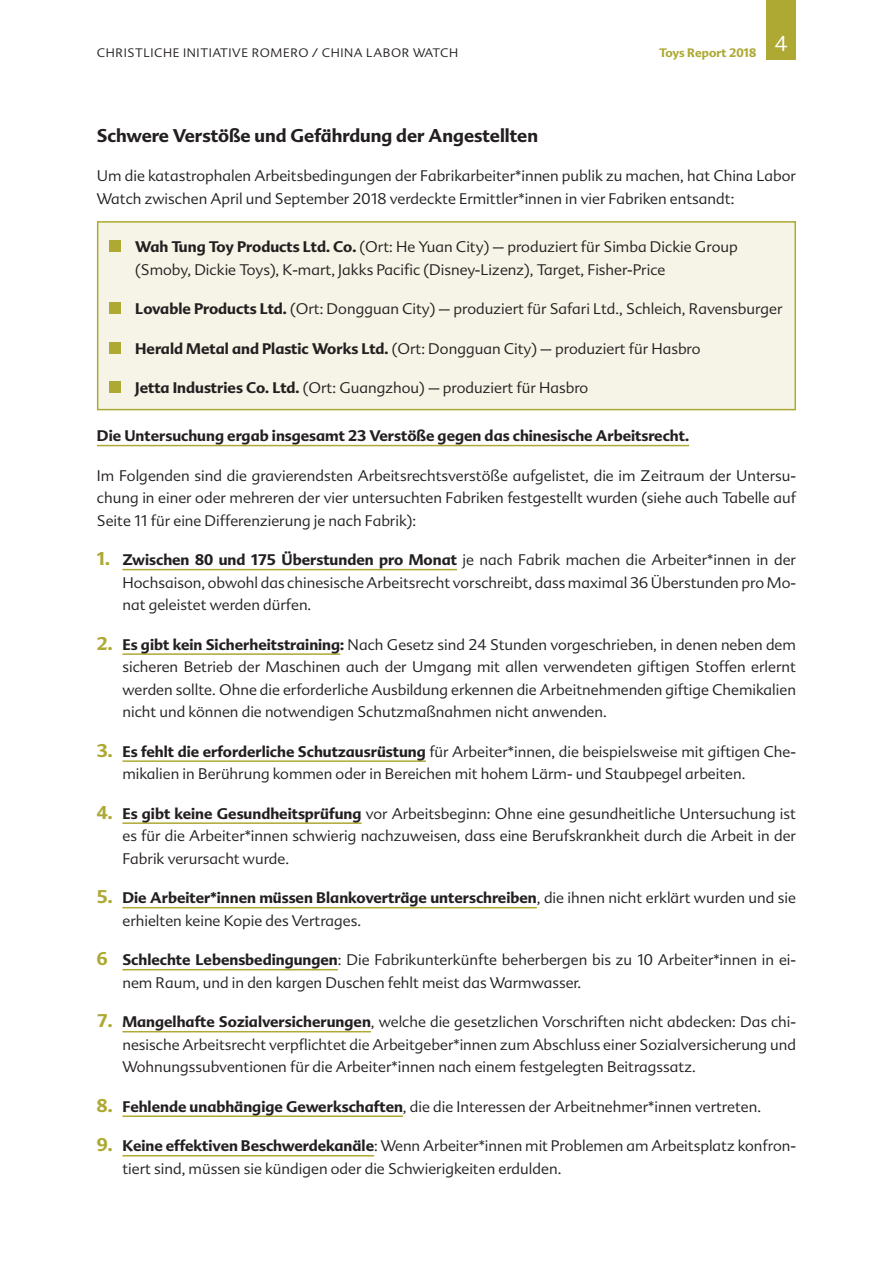
<style>
.page{position:relative;width:893px;height:1263px;background:#fff}
.page>*{position:absolute;margin:0;border:0;box-sizing:border-box;transform-origin:0 0}
.t1{font:300 21px "Advert";color:#fff}
.t2{font:700 18px "Advert";color:#231f20}
.t3{font:300 15px/22.5px "Advert";color:#231f20}
.t4{font:700 15px "Advert";color:#231f20}
.t5{font:300 12px "Advert";letter-spacing:.05em;color:#231f20}
.t6{font:700 12px "Advert";color:#ada933}
.s1{font-weight:700}
.s2{font-weight:700;font-size:18px;color:#ada933}
</style>
<div class="page">
<div style="left:766px;top:0;width:30px;height:60px;background:#ada933"></div>
<div style="left:97px;top:221px;width:699px;height:189px;background:#f5f4e6;border:2px solid #ada933"></div>
<hr style="left:97px;top:445px;width:592px;height:1px;background:#ada933">
<hr style="left:122px;top:569px;width:335px;height:1px;background:#ada933">
<hr style="left:122px;top:653px;width:218px;height:2px;background:#ada933">
<hr style="left:122px;top:760px;width:304px;height:2px;background:#ada933">
<hr style="left:122px;top:822px;width:240px;height:2px;background:#ada933">
<hr style="left:122px;top:907px;width:415px;height:1px;background:#ada933">
<hr style="left:122px;top:969px;width:216px;height:1px;background:#ada933">
<hr style="left:122px;top:1031px;width:249px;height:1px;background:#ada933">
<hr style="left:122px;top:1115px;width:281px;height:2px;background:#ada933">
<hr style="left:122px;top:1155px;width:252px;height:1px;background:#ada933">
<div style="left:110px;top:241px;width:11px;height:11px;background:#ada933"></div>
<div style="left:110px;top:303px;width:11px;height:11px;background:#ada933"></div>
<div style="left:110px;top:342px;width:11px;height:12px;background:#ada933"></div>
<div style="left:110px;top:382px;width:11px;height:11px;background:#ada933"></div>
<p class="t5" style="left:97px;top:45px;width:363px">CHRISTLICHE INITIATIVE ROMERO / CHINA LABOR WATCH</p>
<p class="t6" style="left:659px;top:46px;width:99px">Toys Report 2018</p>
<h1 class="t1" style="left:775px;top:31px;width:14px">4</h1>
<p class="t2" style="left:97px;top:124px;width:443px">Schwere Verstöße und Gefährdung der Angestellten</p>
<p class="t3" style="left:97px;top:165px;width:701px">Um die katastrophalen Arbeitsbedingungen der Fabrikarbeiter*innen publik zu machen, hat China Labor<br>Watch zwischen April und September 2018 verdeckte Ermittler*innen in vier Fabriken entsandt:</p>
<p class="t3" style="left:135px;top:235px;width:604px"><span class="s1">Wah Tung Toy Products Ltd. Co.</span> (Ort: He Yuan City) – produziert für Simba Dickie Group (Smoby, Dickie Toys), K-mart, Jakks Pacific (Disney-Lizenz), Target, Fisher-Price</p>
<p class="t3" style="left:135px;top:297px;width:649px"><span class="s1">Lovable Products Ltd.</span> (Ort: Dongguan City) – produziert für Safari Ltd., Schleich, Ravensburger</p>
<p class="t3" style="left:135px;top:337px;width:567px"><span class="s1">Herald Metal and Plastic Works Ltd.</span> (Ort: Dongguan City) – produziert für Hasbro</p>
<p class="t3" style="left:135px;top:376px;width:455px"><span class="s1">Jetta Industries Co. Ltd.</span> (Ort: Guangzhou) – produziert für Hasbro</p>
<p class="t4" style="left:97px;top:426px;width:594px">Die Untersuchung ergab insgesamt 23 Verstöße gegen das chinesische Arbeitsrecht.</p>
<p class="t3" style="left:97px;top:464px;width:701px;text-align:justify">Im Folgenden sind die gravierendsten Arbeitsrechtsverstöße aufgelistet, die im Zeitraum der Untersu&shy;chung in einer oder mehreren der vier untersuchten Fabriken festgestellt wurden (siehe auch Tabelle auf Seite 11 für eine Differenzierung je nach Fabrik):</p>
<p class="t3" style="left:122px;top:548px;width:675px;text-align:justify;text-indent:-26px"><span class="s2">1.</span> <span class="s1">Zwischen 80 und 175 Überstunden pro Monat</span> je nach Fabrik machen die Arbeiter*innen in der Hochsaison, obwohl das chinesische Arbeitsrecht vorschreibt, dass maximal 36 Überstunden pro Mo&shy;nat geleistet werden dürfen.</p>
<p class="t3" style="left:122px;top:633px;width:675px;text-align:justify;text-indent:-26px"><span class="s2">2.</span> <span class="s1">Es gibt kein Sicherheitstraining:</span> Nach Gesetz sind 24 Stunden vorgeschrieben, in denen neben dem sicheren Betrieb der Maschinen auch der Umgang mit allen verwendeten giftigen Stoffen erlernt werden sollte. Ohne die erforderliche Ausbildung erkennen die Arbeitnehmenden giftige Chemikalien nicht und können die notwendigen Schutzmaßnahmen nicht anwenden.</p>
<p class="t3" style="left:122px;top:740px;width:675px;text-indent:-26px"><span class="s2">3.</span> <span class="s1">Es fehlt die erforderliche Schutzausrüstung</span> für Arbeiter*innen, die beispielsweise mit giftigen Che&shy;mikalien in Berührung kommen oder in Bereichen mit hohem Lärm- und Staubpegel arbeiten.</p>
<p class="t3" style="left:122px;top:802px;width:675px;text-align:justify;text-indent:-26px"><span class="s2">4.</span> <span class="s1">Es gibt keine Gesundheitsprüfung</span> vor Arbeitsbeginn: Ohne eine gesundheitliche Untersuchung ist es für die Arbeiter*innen schwierig nachzuweisen, dass eine Berufskrankheit durch die Arbeit in der Fabrik verursacht wurde.</p>
<p class="t3" style="left:122px;top:886px;width:675px;text-indent:-26px"><span class="s2">5.</span> <span class="s1">Die Arbeiter*innen müssen Blankoverträge unterschreiben</span>, die ihnen nicht erklärt wurden und sie erhielten keine Kopie des Vertrages.</p>
<p class="t3" style="left:122px;top:948px;width:675px;text-indent:-26px"><span class="s2">6</span> <span class="s1">Schlechte Lebensbedingungen</span>: Die Fabrikunterkünfte beherbergen bis zu 10 Arbeiter*innen in ei&shy;nem Raum, und in den kargen Duschen fehlt meist das Warmwasser.</p>
<p class="t3" style="left:122px;top:1010px;width:675px;text-align:justify;text-indent:-26px"><span class="s2">7.</span> <span class="s1">Mangelhafte Sozialversicherungen</span>, welche die gesetzlichen Vorschriften nicht abdecken: Das chi&shy;nesische Arbeitsrecht verpflichtet die Arbeitgeber*innen zum Abschluss einer Sozialversicherung und Wohnungssubventionen für die Arbeiter*innen nach einem festgelegten Beitragssatz.</p>
<p class="t3" style="left:97px;top:1095px;width:666px"><span class="s2">8.</span> <span class="s1">Fehlende unabhängige Gewerkschaften</span>, die die Interessen der Arbeitnehmer*innen vertreten.</p>
<p class="t3" style="left:122px;top:1135px;width:675px;text-indent:-26px"><span class="s2">9.</span> <span class="s1">Keine effektiven Beschwerdekanäle</span>: Wenn Arbeiter*innen mit Problemen am Arbeitsplatz konfron&shy;tiert sind, müssen sie kündigen oder die Schwierigkeiten erdulden.</p>
</div>
